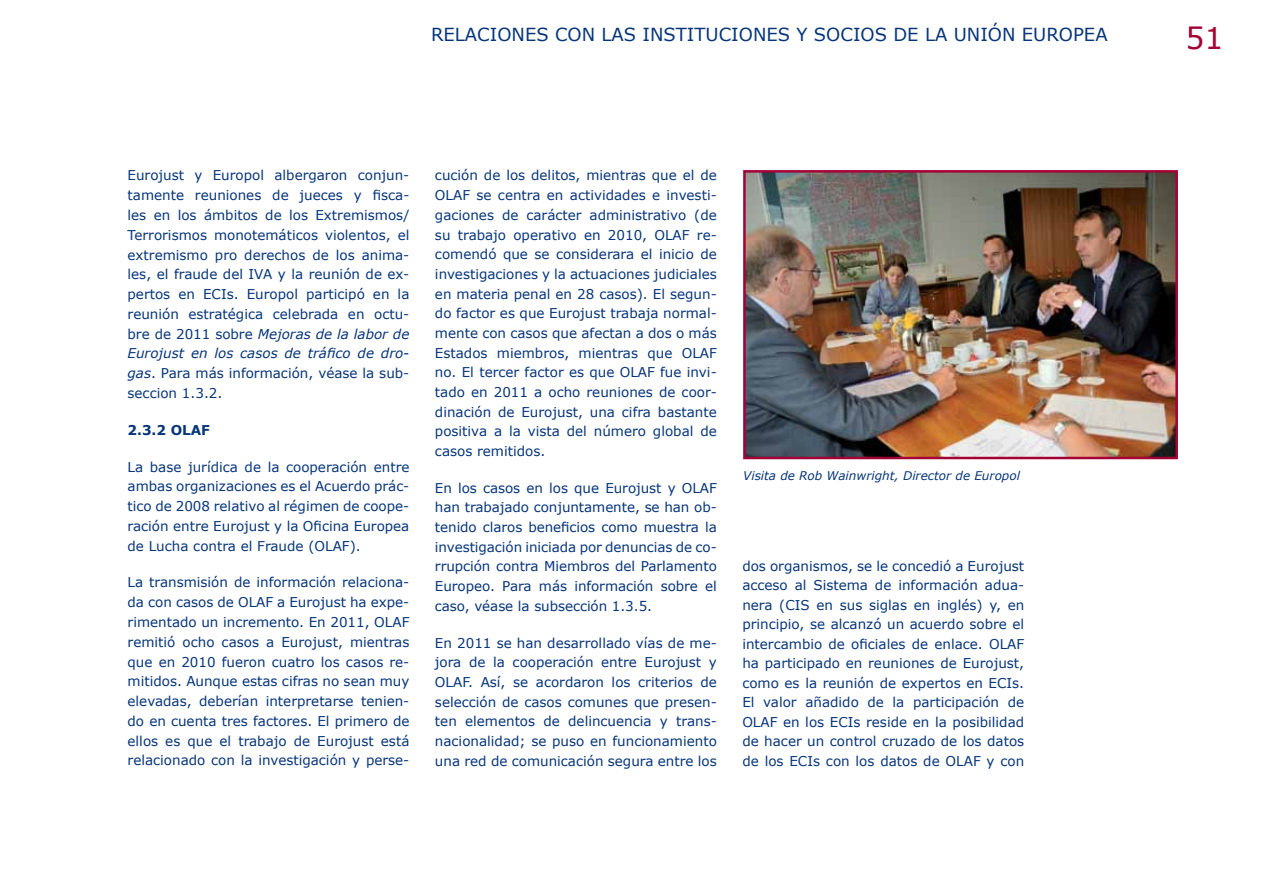
<style>
.page{position:relative;width:1263px;height:893px;background:#fff}
.page>*{position:absolute;margin:0;border:0;box-sizing:border-box;transform-origin:0 0}
.t1{font:30px "Verdana";color:#a30134}
.t2{font:18px "Verdana";color:#06357a}
.t3{font:13.5px/19.6px "Verdana";color:#06357a;text-align:justify}
.t4{font:700 13.5px "Verdana";color:#06357a}
.t5{font:italic 12px "Verdana";color:#06357a}
.s1{font-style:italic}
</style>
<div class="page">
<img style="left:746px;top:173px;width:429px;height:283px">
<div style="left:743px;top:170px;width:435px;height:289px;border:2px solid #a30234"></div>
<h2 class="t2" style="left:431px;top:23px;width:25px">Relaciones</h2>
<h2 class="t2" style="left:555px;top:23px;width:14px">con</h2>
<h2 class="t2" style="left:602px;top:23px;width:12px">las</h2>
<h2 class="t2" style="left:642px;top:23px;width:13px">instituciones</h2>
<h2 class="t2" style="left:796px;top:23px;width:31px">y socios</h2>
<h2 class="t2" style="left:893px;top:23px;width:153px">de la Unión Europea</h2>
<p class="t3" style="left:128px;top:165px;width:283px">Eurojust y Europol albergaron conjun&shy;tamente reuniones de jueces y fisca&shy;les en los ámbitos de los Extremismos/ Terrorismos monotemáticos violentos, el extremismo pro derechos de los anima&shy;les, el fraude del IVA y la reunión de ex&shy;pertos en ECIs. Europol participó en la reunión estratégica celebrada en octu&shy;bre de 2011 sobre <span class="s1">Mejoras de la labor de Eurojust en los casos de tráfico de dro&shy;gas</span>. Para más información, véase la sub&shy;seccion 1.3.2.</p>
<p class="t4" style="left:128px;top:421px;width:54px">2.3.2 OLAF</p>
<p class="t3" style="left:128px;top:456px;width:283px">La base jurídica de la cooperación entre ambas organizaciones es el Acuerdo prác&shy;tico de 2008 relativo al régimen de coope&shy;ración entre Eurojust y la Oficina Europea de Lucha contra el Fraude (OLAF).</p>
<p class="t3" style="left:128px;top:572px;width:283px">La transmisión de información relaciona&shy;da con casos de OLAF a Eurojust ha expe&shy;rimentado un incremento. En 2011, OLAF remitió ocho casos a Eurojust, mientras que en 2010 fueron cuatro los casos re&shy;mitidos. Aunque estas cifras no sean muy elevadas, deberían interpretarse tenien&shy;do en cuenta tres factores. El primero de ellos es que el trabajo de Eurojust está relacionado con la investigación y perse-</p>
<p class="t3" style="left:435px;top:165px;width:283px">cución de los delitos, mientras que el de OLAF se centra en actividades e investi&shy;gaciones de carácter administrativo (de su trabajo operativo en 2010, OLAF re&shy;comendó que se considerara el inicio de investigaciones y la actuaciones judiciales en materia penal en 28 casos). El segun&shy;do factor es que Eurojust trabaja normal&shy;mente con casos que afectan a dos o más Estados miembros, mientras que OLAF no. El tercer factor es que OLAF fue invi&shy;tado en 2011 a ocho reuniones de coor&shy;dinación de Eurojust, una cifra bastante positiva a la vista del número global de casos remitidos.</p>
<p class="t3" style="left:435px;top:478px;width:283px">En los casos en los que Eurojust y OLAF han trabajado conjuntamente, se han ob&shy;tenido claros beneficios como muestra la investigación iniciada por denuncias de co&shy;rrupción contra Miembros del Parlamento Europeo. Para más información sobre el caso, véase la subsección 1.3.5.</p>
<p class="t3" style="left:435px;top:632px;width:283px">En 2011 se han desarrollado vías de me&shy;jora de la cooperación entre Eurojust y OLAF. Así, se acordaron los criterios de selección de casos comunes que presen&shy;ten elementos de delincuencia y trans&shy;nacionalidad; se puso en funcionamiento una red de comunicación segura entre los</p>
<p class="t5" style="left:743px;top:468px;width:278px">Visita de Rob Wainwright, Director de Europol</p>
<p class="t3" style="left:742px;top:555px;width:283px">dos organismos, se le concedió a Eurojust acceso al Sistema de información adua&shy;nera (CIS en sus siglas en inglés) y, en principio, se alcanzó un acuerdo sobre el intercambio de oficiales de enlace. OLAF ha participado en reuniones de Eurojust, como es la reunión de expertos en ECIs.<br>El valor añadido de la participación de OLAF en los ECIs reside en la posibilidad de hacer un control cruzado de los datos de los ECIs con los datos de OLAF y con</p>
<h1 class="t1" style="left:1185px;top:19px;width:40px">51</h1>
</div>
